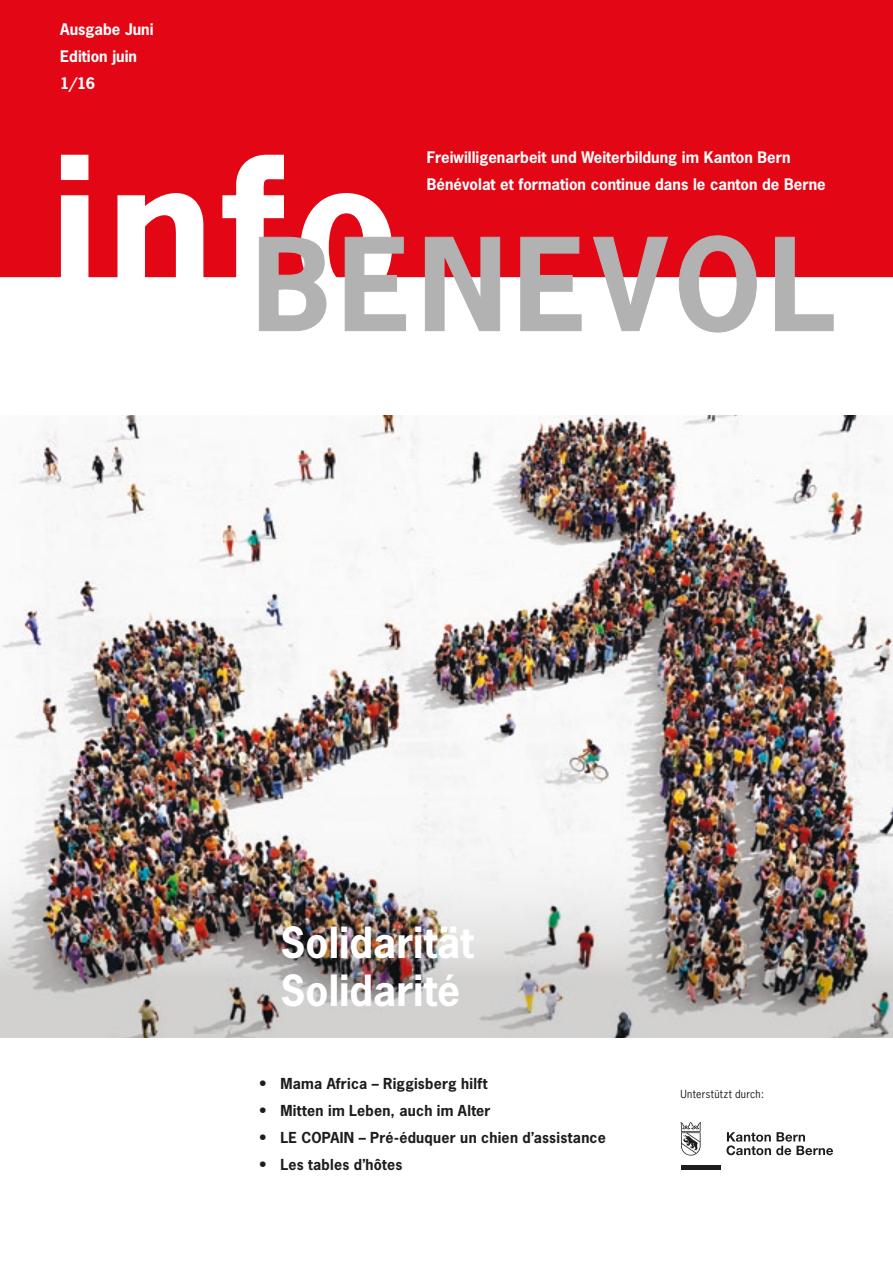
<style>
.page{position:relative;width:893px;height:1263px;background:#fff}
.page>*{position:absolute;margin:0;border:0;box-sizing:border-box;transform-origin:0 0}
.t1{font:700 120px "News Gothic";letter-spacing:.07em;color:#b2b2b2}
.t2{font:700 40.5px/48.6px "News Gothic";color:#fff}
.t3{font:700 15px/27px "News Gothic";color:#fff}
.t4{font:700 14.25px "News Gothic";letter-spacing:.015em;color:#1d1d1b}
.t5{font:10.5px "News Gothic";letter-spacing:.03em;color:#1d1d1b}
.s1{font-size:15px}
</style>
<div class="page">
<img style="left:2px;top:415px;width:891px;height:423px">
<div style="left:0;top:0;width:893px;height:277px;background:#e30614"></div>
<svg style="left:259px;top:237px;width:67px;height:94px"></svg>
<svg style="left:345px;top:237px;width:61px;height:94px"></svg>
<svg style="left:425px;top:237px;width:75px;height:94px"></svg>
<svg style="left:520px;top:237px;width:62px;height:94px"></svg>
<svg style="left:593px;top:237px;width:75px;height:94px"></svg>
<svg style="left:679px;top:235px;width:78px;height:97px"></svg>
<svg style="left:775px;top:237px;width:59px;height:94px"></svg>
<svg style="left:726px;top:1132px;width:107px;height:23px"></svg>
<svg style="left:680px;top:1122px;width:21px;height:34px"></svg>
<hr style="left:681px;top:1165px;width:39px;height:4px;background:#1d1d1b">
<img style="left:0;top:838px;width:893px;height:199px">
<p class="t3" style="left:60px;top:16px;width:95px">Ausgabe Juni<br>Edition juin<br>1/16</p>
<p class="t3" style="left:427px;top:144px;width:400px">Freiwilligenarbeit und Weiterbildung im Kanton Bern<br>Bénévolat et formation continue dans le canton de Berne</p>
<h1 class="t1" style="left:51px;top:206px;width:787px"><sup>info</sup>BENEVOL</h1>
<h2 class="t2" style="left:281px;top:917px;width:195px">Solidarität<br>Solidarité</h2>
<p class="t4" style="left:259px;top:1074px;width:230px"><span class="s1">•</span> Mama Africa – Riggisberg hilft</p>
<p class="t4" style="left:259px;top:1101px;width:233px"><span class="s1">•</span> Mitten im Leben, auch im Alter</p>
<p class="t4" style="left:259px;top:1128px;width:348px"><span class="s1">•</span> LE COPAIN – Pré-éduquer un chien d’assistance</p>
<p class="t4" style="left:259px;top:1155px;width:144px"><span class="s1">•</span> Les tables d’hôtes</p>
<p class="t5" style="left:680px;top:1087px;width:85px">Unterstützt durch:</p>
</div>
